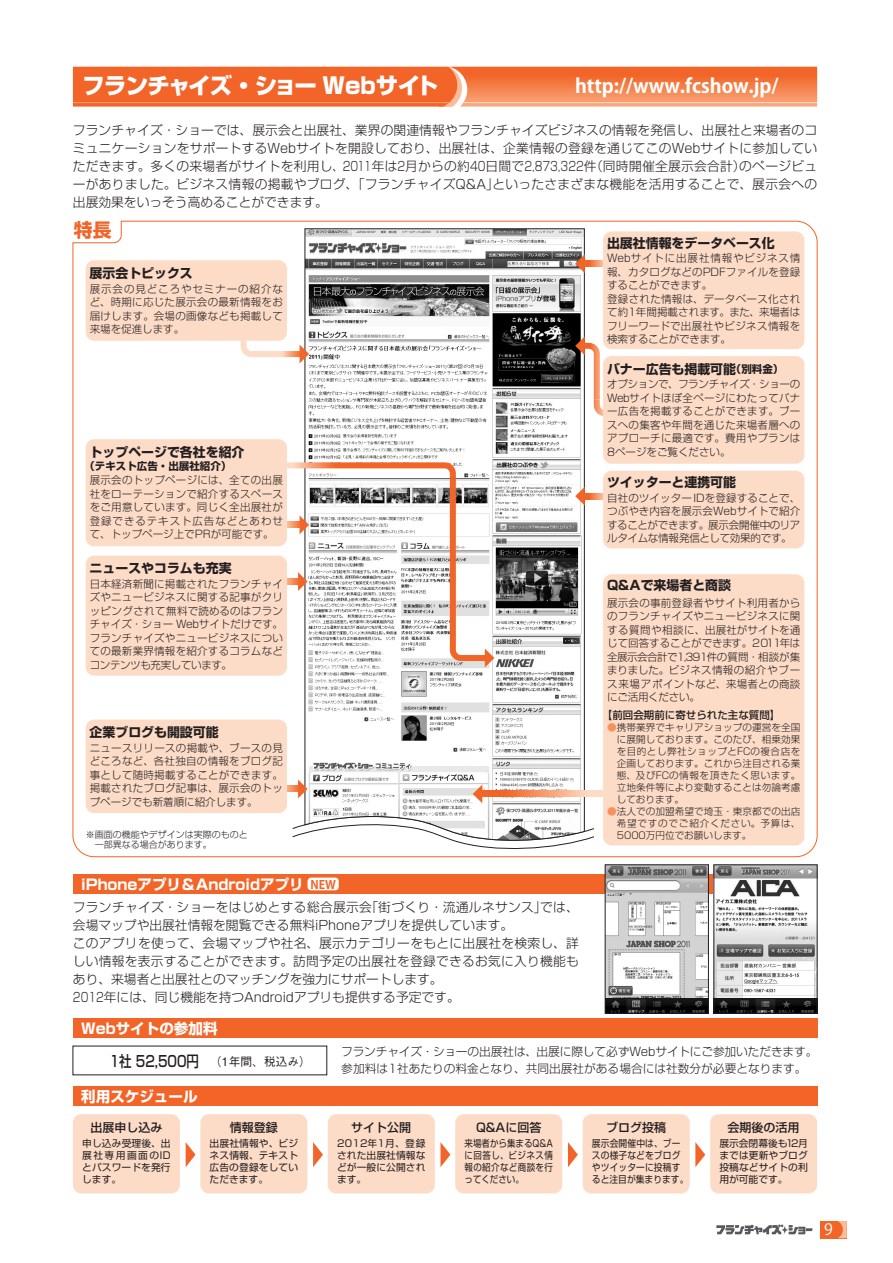
<style>
.page{position:relative;width:893px;height:1263px;background:#fff}
.page>*{position:absolute;margin:0;border:0;box-sizing:border-box;transform-origin:0 0}
.t1{font:22.5px "Shin Go Pro Heavy 90 pv RKSJ H";letter-spacing:-.035em;color:#fff}
.t2{font:19.5px "Koz Go Pro Bold 90 pv RKSJ H";color:#fff}
.t3{font:18.75px "Shin Go Pro Bold 90 pv RKSJ H";color:#f26428}
.t4{font:15.6px "Koz Go Pro Regular 90 pv RKSJ H";color:#fff}
.t5{font:15.3px "Shin Go Pro Medium 90 pv RKSJ H";color:#231f20;scale:.82 1}
.t6{font:14.55px "Shin Go Pro Bold 90 pv RKSJ H";color:#fff}
.t7{font:12.9px "Shin Go Pro Bold 90 pv RKSJ H";color:#231f20}
.t8{font:12.75px/18px "Shin Go Pro Light 90 pv RKSJ H";letter-spacing:.02em;color:#231f20;text-align:justify}
.t9{font:12px "Shin Go Pro Medium 90 pv RKSJ H";color:#231f20}
.t10{font:11.7px "Shin Go Pro Light 90 pv RKSJ H";letter-spacing:-.005em;color:#231f20}
.t11{font:11.7px "Gothic BBB Pro Medium 90 pv RKSJ H";color:#231f20}
.t12{font:11.7px "Koz Go Pro Bold 90 pv RKSJ H";color:#f26428}
.t13{font:10.5px/13.5px "Shin Go Pro Light 90 pv RKSJ H";letter-spacing:.025em;color:#231f20;text-align:justify}
.t14{font:10.5px "Shin Go Pro Medium 90 pv RKSJ H";color:#231f20}
.t15{font:9.75px/12px "Shin Go Pro Regular 90 pv RKSJ H";letter-spacing:.01em;color:#231f20;text-align:justify}
.t16{font:9.75px/12px "Shin Go Pro Regular 90 pv RKSJ H";letter-spacing:.01em;color:#231f20;scale:.9 1}
.t17{font:9.75px/12px "Shin Go Pro Regular 90 pv RKSJ H";letter-spacing:.01em;color:#231f20;text-align:justify;scale:.87 1}
.t18{font:9.6px/12px "Shin Go Pro Light 90 pv RKSJ H";letter-spacing:.005em;color:#231f20;text-align:justify}
.t19{font:9px/10.5px "Shin Go Pro Light 90 pv RKSJ H";color:#231f20}
.s1{font-family:"Shin Go Pro Bold 90 pv RKSJ H"}
.s2{font-size:10.5px}
.s3{color:#f6915e}
</style>
<div class="page">
<svg style="left:73px;top:67px;width:744px;height:40px;background:#f3743c"></svg>
<hr style="left:73px;top:102px;width:380px;height:1px;background:#f7a072">
<hr style="left:459px;top:102px;width:358px;height:1px;background:#fddcc7">
<div style="left:820px;top:1221px;width:27px;height:17px;background:#f26428"></div>
<svg style="left:838px;top:1221px;width:9px;height:17px"></svg>
<svg style="left:716px;top:1224px;width:96px;height:10px"></svg>
<div style="left:73px;top:874px;width:744px;height:20px;background:#f26428"></div>
<svg style="left:72px;top:220px;width:746px;height:637px"></svg>
<div style="left:73px;top:1114px;width:107px;height:79px;background:#fddcc7;border-radius:9px"></div>
<svg style="left:186px;top:1142px;width:10px;height:25px"></svg>
<svg style="left:313px;top:1142px;width:10px;height:25px"></svg>
<svg style="left:440px;top:1142px;width:10px;height:25px"></svg>
<svg style="left:568px;top:1142px;width:10px;height:25px"></svg>
<svg style="left:695px;top:1142px;width:10px;height:25px"></svg>
<div style="left:200px;top:1114px;width:107px;height:79px;background:#fddcc7;border-radius:9px"></div>
<div style="left:328px;top:1114px;width:107px;height:79px;background:#fddcc7;border-radius:9px"></div>
<div style="left:455px;top:1114px;width:107px;height:79px;background:#fddcc7;border-radius:9px"></div>
<div style="left:583px;top:1114px;width:107px;height:79px;background:#fddcc7;border-radius:9px"></div>
<div style="left:710px;top:1114px;width:107px;height:79px;background:#fddcc7;border-radius:9px"></div>
<div style="left:73px;top:1018px;width:744px;height:19px;background:#f26428"></div>
<div style="left:73px;top:1086px;width:744px;height:19px;background:#f26428"></div>
<img style="left:607px;top:867px;width:100px;height:144px">
<div style="left:605px;top:865px;width:104px;height:148px;border:1px solid #231f20"></div>
<img style="left:716px;top:867px;width:99px;height:144px">
<div style="left:714px;top:865px;width:103px;height:148px;border:1px solid #231f20"></div>
<div style="left:308px;top:878px;width:31px;height:12px;background:#fff;border-radius:3px"></div>
<p class="t1" style="left:82px;top:77px;width:357px">フランチャイズ・ショー Webサイト</p>
<p class="t2" style="left:575px;top:78px;width:205px">http://www.fcshow.jp/</p>
<p class="t8" style="left:73px;top:123px;width:746px">フランチャイズ・ショーでは、展示会と出展社、業界の関連情報やフランチャイズビジネスの情報を発信し、出展社と来場者のコミュニケーションをサポートするWebサイトを開設しており、出展社は、企業情報の登録を通じてこのWebサイトに参加していただきます。多くの来場者がサイトを利用し、2011年は2月からの約40日間で2,873,322件（同時開催全展示会合計）のページビューがありました。ビジネス情報の掲載やブログ、「フランチャイズQ&amp;A」といったさまざまな機能を活用することで、展示会への出展効果をいっそう高めることができます。</p>
<p class="t3" style="left:74px;top:223px;width:39px">特長</p>
<p class="t7" style="left:90px;top:268px;width:105px">展示会トピックス</p>
<p class="t13" style="left:90px;top:283px;width:195px">展示会の見どころやセミナーの紹介など、時期に応じた展示会の最新情報をお届けします。会場の画像なども掲載して来場を促進します。</p>
<p class="t7" style="left:90px;top:447px;width:156px">トップページで各社を紹介</p>
<p class="t13" style="left:90px;top:460px;width:195px;line-height:14.9px;text-indent:-5px"><span class="s1">（テキスト広告・出展社紹介）<br></span>展示会のトップページには、全ての出展</p>
<p class="t13" style="left:90px;top:489px;width:195px">社をローテーションで紹介するスペースをご用意しています。同じく全出展社が登録できるテキスト広告などとあわせて、トップページ上でPRが可能です。</p>
<p class="t7" style="left:90px;top:563px;width:143px">ニュースやコラムも充実</p>
<p class="t13" style="left:90px;top:579px;width:195px">日本経済新聞に掲載されたフランチャイズやニュービジネスに関する記事がクリッピングされて無料で読めるのはフランチャイズ・ショー Webサイトだけです。フランチャイズやニュービジネスについての最新業界情報を紹介するコラムなどコンテンツも充実しています。</p>
<p class="t7" style="left:90px;top:727px;width:131px">企業ブログも開設可能</p>
<p class="t13" style="left:90px;top:743px;width:195px">ニュースリリースの掲載や、ブースの見どころなど、各社独自の情報をブログ記事として随時掲載することができます。掲載されたブログ記事は、展示会のトップページでも新着順に紹介します。</p>
<p class="t19" style="left:86px;top:830px;width:164px">※画面の機能やデザインは実際のものと　一部異なる場合があります。</p>
<p class="t6" style="left:81px;top:879px;width:224px">iPhoneアプリ＆Androidアプリ</p>
<p class="t12" style="left:310px;top:880px;width:27px">NEW</p>
<p class="t8" style="left:73px;top:900px;width:507px;text-align:left">フランチャイズ・ショーをはじめとする総合展示会「街づくり・流通ルネサンス」では、会場マップや出展社情報を閲覧できる無料iPhoneアプリを提供しています。<br>このアプリを使って、会場マップや社名、展示カテゴリーをもとに出展社を検索し、詳しい情報を表示することができます。訪問予定の出展社を登録できるお気に入り機能もあり、来場者と出展社とのマッチングを強力にサポートします。<br>2012年には、同じ機能を持つAndroidアプリも提供する予定です。</p>
<p class="t6" style="left:81px;top:1023px;width:138px">Webサイトの参加料</p>
<p class="t7" style="left:607px;top:238px;width:169px">出展社情報をデータベース化</p>
<p class="t13" style="left:607px;top:253px;width:195px;text-align:left">Webサイトに出展社情報やビジネス情報、カタログなどのPDFファイルを登録することができます。<br>登録された情報は、データベース化されて約1年間掲載されます。また、来場者はフリーワードで出展社やビジネス情報を検索することができます。</p>
<p class="t7" style="left:607px;top:364px;width:178px">バナー広告も掲載可能<span class="s2">（別料金）</span></p>
<p class="t13" style="left:607px;top:379px;width:195px">オプションで、フランチャイズ・ショーのWebサイトほぼ全ページにわたってバナー広告を掲載することができます。ブースへの集客や年間を通じた来場者層へのアプローチに最適です。費用やプランは8ページをご覧ください。</p>
<p class="t7" style="left:607px;top:477px;width:130px">ツイッターと連携可能</p>
<p class="t13" style="left:607px;top:492px;width:195px">自社のツイッターIDを登録することで、つぶやき内容を展示会Webサイトで紹介することができます。展示会開催中のリアルタイムな情報発信として効果的です。</p>
<p class="t7" style="left:607px;top:580px;width:125px">Q&amp;Aで来場者と商談</p>
<p class="t13" style="left:607px;top:598px;width:195px">展示会の事前登録者やサイト利用者からのフランチャイズやニュービジネスに関する質問や相談に、出展社がサイトを通じて回答することができます。2011年は全展示会合計で1,391件の質問・相談が集まりました。ビジネス情報の紹介やブース来場アポイントなど、来場者との商談にご活用ください。</p>
<p class="t14" style="left:602px;top:712px;width:180px">【前回会期前に寄せられた主な質問】</p>
<p class="t18" style="left:617px;top:723px;width:185px;text-indent:-10px"><span class="s3">●</span>携帯業界でキャリアショップの運営を全国に展開しております。このたび、相乗効果を目的とし弊社ショップとFCの複合店を企画しております。これから注目される業態、及びFCの情報を頂きたく思います。立地条件等により変動することは勿論考慮しております。</p>
<p class="t18" style="left:617px;top:807px;width:185px;text-indent:-10px"><span class="s3">●</span>法人での加盟希望で埼玉・東京都での出店希望ですのでご紹介ください。予算は、5000万円位でお願いします。</p>
<p class="t10" style="left:341px;top:1047px;width:478px">フランチャイズ・ショーの出展社は、出展に際して必ずWebサイトにご参加いただきます。</p>
<p class="t5" style="left:110px;top:1055px;width:111px">1社 52,500円</p>
<p class="t10" style="left:341px;top:1064px;width:467px">参加料は1社あたりの料金となり、共同出展社がある場合には社数分が必要となります。</p>
<p class="t11" style="left:210px;top:1057px;width:102px">（1年間、税込み）</p>
<p class="t6" style="left:81px;top:1091px;width:118px">利用スケジュール</p>
<p class="t9" style="left:90px;top:1123px;width:73px">出展申し込み</p>
<p class="t15" style="left:82px;top:1138px;width:90px">申し込み受理後、出展社専用画面のIDとパスワードを発行します。</p>
<p class="t9" style="left:230px;top:1123px;width:49px">情報登録</p>
<p class="t15" style="left:210px;top:1138px;width:90px">出展社情報や、ビジネス情報、テキスト広告の登録をしていただきます。</p>
<p class="t9" style="left:351px;top:1123px;width:62px">サイト公開</p>
<p class="t15" style="left:337px;top:1138px;width:90px">2012年1月、登録された出展社情報などが一般に公開されます。</p>
<p class="t9" style="left:476px;top:1123px;width:67px">Q&amp;Aに回答</p>
<p class="t17" style="left:464px;top:1138px;width:103px">来場者から集まるQ&amp;Aに回答し、ビジネス情報の紹介など商談を行ってください。</p>
<p class="t9" style="left:606px;top:1123px;width:61px">ブログ投稿</p>
<p class="t16" style="left:592px;top:1138px;width:109px">展示会開催中は、ブースの様子などをブログやツイッターに投稿すると注目が集まります。</p>
<p class="t9" style="left:728px;top:1123px;width:73px">会期後の活用</p>
<p class="t15" style="left:719px;top:1138px;width:90px">展示会閉幕後も12月までは更新やブログ投稿などサイトの利用が可能です。</p>
<p class="t4" style="left:824px;top:1224px;width:10px">9</p>
</div>
